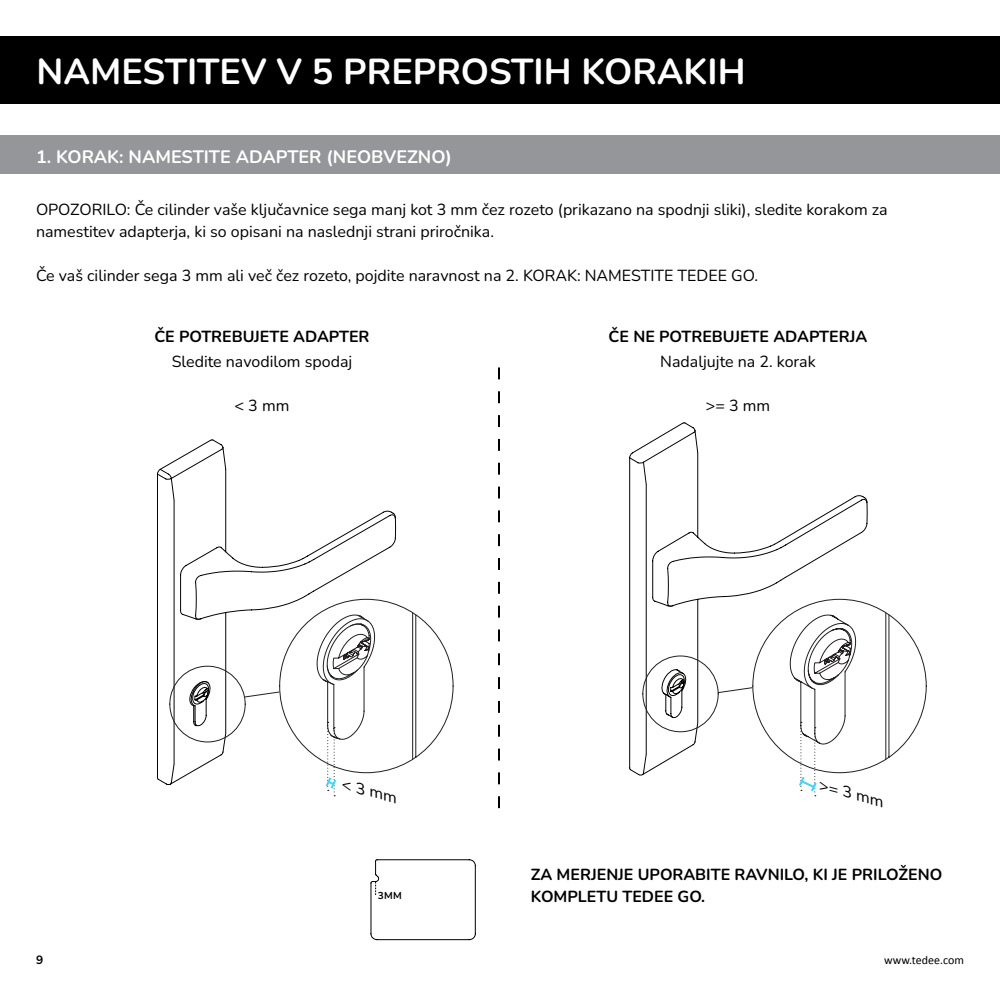
<style>
.page{position:relative;width:1000px;height:1000px;background:#fff}
.page>*{position:absolute;margin:0;border:0;box-sizing:border-box;transform-origin:0 0}
.t1{font:700 36px "Nunito";color:#fff}
.t2{font:700 18px "Nunito";color:#fff}
.t3{font:16px/22px "Nunito";color:#000}
.t4{font:700 16px/22px "Nunito";color:#000}
.t5{font:italic 15.5px "Nunito";color:#000;scale:1.07 1}
.t6{font:12px "Calibri";color:#000}
.t7{font:700 12px "Nunito";color:#000}
.t8{font:700 10px "Nunito";color:#000}
</style>
<div class="page">
<div style="left:0;top:135px;width:1000px;height:38px;background:#949699"></div>
<div style="left:0;top:36px;width:1000px;height:68px;background:#000"></div>
<svg style="left:498px;top:367px;width:2px;height:441px"></svg>
<svg style="left:629px;top:430px;width:239px;height:345px"></svg>
<svg style="left:157px;top:447px;width:239px;height:338px"></svg>
<svg style="left:169px;top:599px;width:285px;height:197px"></svg>
<svg style="left:642px;top:599px;width:285px;height:197px"></svg>
<svg style="left:370px;top:859px;width:106px;height:81px"></svg>
<p class="t1" style="left:36px;top:46px;width:711px">NAMESTITEV V 5 PREPROSTIH KORAKIH</p>
<p class="t2" style="left:36px;top:144px;width:417px">1. KORAK: NAMESTITE ADAPTER (NEOBVEZNO)</p>
<p class="t3" style="left:36px;top:198px;width:853px">OPOZORILO: Če cilinder vaše ključavnice sega manj kot 3 mm čez rozeto (prikazano na spodnji sliki), sledite korakom za namestitev adapterja, ki so opisani na naslednji strani priročnika.</p>
<p class="t3" style="left:36px;top:264px;width:724px">Če vaš cilinder sega 3 mm ali več čez rozeto, pojdite naravnost na 2. KORAK: NAMESTITE TEDEE GO.</p>
<p class="t4" style="left:154px;top:325px;width:217px">ČE POTREBUJETE ADAPTER</p>
<p class="t4" style="left:609px;top:325px;width:260px">ČE NE POTREBUJETE ADAPTERJA</p>
<p class="t3" style="left:172px;top:350px;width:182px">Sledite navodilom spodaj</p>
<p class="t3" style="left:660px;top:350px;width:157px">Nadaljujte na 2. korak</p>
<p class="t3" style="left:706px;top:394px;width:66px">&gt;= 3 mm</p>
<p class="t3" style="left:235px;top:394px;width:56px">&lt; 3 mm</p>
<p class="t5" style="left:346px;top:774px;width:55px;rotate:15deg">&lt; 3 mm</p>
<p class="t8" style="left:378px;top:888px;width:25px">3MM</p>
<p class="t5" style="left:823px;top:775px;width:64px;rotate:15deg">&gt;= 3 mm</p>
<p class="t4" style="left:531px;top:863px;width:413px">ZA MERJENJE UPORABITE RAVNILO, KI JE PRILOŽENO<br>KOMPLETU TEDEE GO.</p>
<p class="t7" style="left:36px;top:952px;width:9px">9</p>
<p class="t6" style="left:884px;top:952px;width:81px">www.tedee.com</p>
</div>
